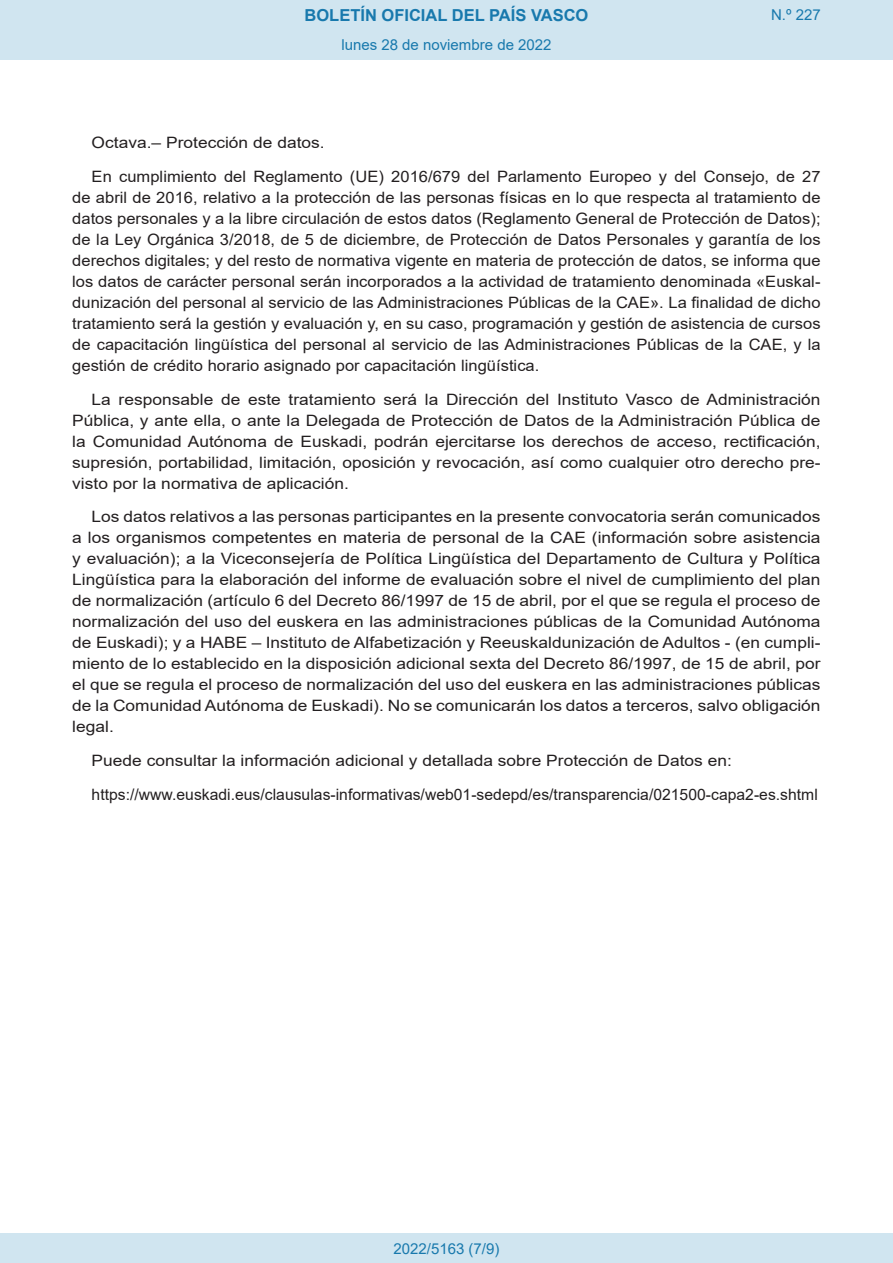
<style>
.page{position:relative;width:893px;height:1263px;background:#fff}
.page>*{position:absolute;margin:0;border:0;box-sizing:border-box;transform-origin:0 0}
.t1{font:700 16.5px "Arial";color:#1879ad}
.BOPVDetalle{font:15.6px/21px "Arial";color:#231f20;text-align:justify;scale:1.11 1}
.BOPVDetalle-2{font:15.6px/21px "Arial";color:#231f20;text-align:justify;scale:1.05 1}
.BOPVDetalle-3{font:15.6px "Arial";color:#231f20}
.Paginacion_Centro{font:15px "Arial";color:#1879ad}
</style>
<div class="page">
<div style="left:0;top:0;width:893px;height:60px;background:#d0e5f0"></div>
<div style="left:0;top:1233px;width:893px;height:30px;background:#d0e5f0"></div>
<p class="t1" style="left:305px;top:3px;width:285px">BOLETÍN OFICIAL DEL PAÍS VASCO</p>
<p class="Paginacion_Centro" style="left:341px;top:35px;width:212px">lunes 28 de noviembre de 2022</p>
<p class="Paginacion_Centro" style="left:771px;top:5px;width:51px">N.º 227</p>
<p class="BOPVDetalle" style="left:92px;top:132px;width:211px">Octava.– Protección de datos.</p>
<p class="BOPVDetalle-2" style="left:72px;top:166px;width:714px;text-indent:19px">En cumplimiento del Reglamento (UE) 2016/679 del Parlamento Europeo y del Consejo, de 27 de abril de 2016, relativo a la protección de las personas físicas en lo que respecta al tratamiento de datos personales y a la libre circulación de estos datos (Reglamento General de Protección de Datos); de la Ley Orgánica 3/2018, de 5 de diciembre, de Protección de Datos Personales y garantía de los derechos digitales; y del resto de normativa vigente en materia de protección de datos, se informa que los datos de carácter personal serán incorporados a la actividad de tratamiento denominada «Euskal&shy;dunización del personal al servicio de las Administraciones Públicas de la CAE». La finalidad de dicho tratamiento será la gestión y evaluación y, en su caso, programación y gestión de asistencia de cursos de capacitación lingüística del personal al servicio de las Administraciones Públicas de la CAE, y la gestión de crédito horario asignado por capacitación lingüística.</p>
<p class="BOPVDetalle" style="left:72px;top:389px;width:676px;text-indent:19px">La responsable de este tratamiento será la Dirección del Instituto Vasco de Administración Pública, y ante ella, o ante la Delegada de Protección de Datos de la Administración Pública de la Comunidad Autónoma de Euskadi, podrán ejercitarse los derechos de acceso, rectificación, supresión, portabilidad, limitación, oposición y revocación, así como cualquier otro derecho pre&shy;visto por la normativa de aplicación.</p>
<p class="BOPVDetalle" style="left:72px;top:506px;width:676px;text-indent:19px">Los datos relativos a las personas participantes en la presente convocatoria serán comunicados a los organismos competentes en materia de personal de la CAE (información sobre asistencia y evaluación); a la Viceconsejería de Política Lingüística del Departamento de Cultura y Política Lingüística para la elaboración del informe de evaluación sobre el nivel de cumplimiento del plan de normalización (artículo 6 del Decreto 86/1997 de 15 de abril, por el que se regula el proceso de normalización del uso del euskera en las administraciones públicas de la Comunidad Autónoma de Euskadi); y a HABE – Instituto de Alfabetización y Reeuskaldunización de Adultos - (en cumpli&shy;miento de lo establecido en la disposición adicional sexta del Decreto 86/1997, de 15 de abril, por el que se regula el proceso de normalización del uso del euskera en las administraciones públicas de la Comunidad Autónoma de Euskadi). No se comunicarán los datos a terceros, salvo obligación legal.</p>
<p class="BOPVDetalle" style="left:92px;top:750px;width:578px">Puede consultar la información adicional y detallada sobre Protección de Datos en:</p>
<p class="BOPVDetalle-3" style="left:92px;top:784px;width:728px">https://www.euskadi.eus/clausulas-informativas/web01-sedepd/es/transparencia/021500-capa2-es.shtml</p>
<p class="Paginacion_Centro" style="left:393px;top:1238px;width:107px">2022/5163 (7/9)</p>
</div>
